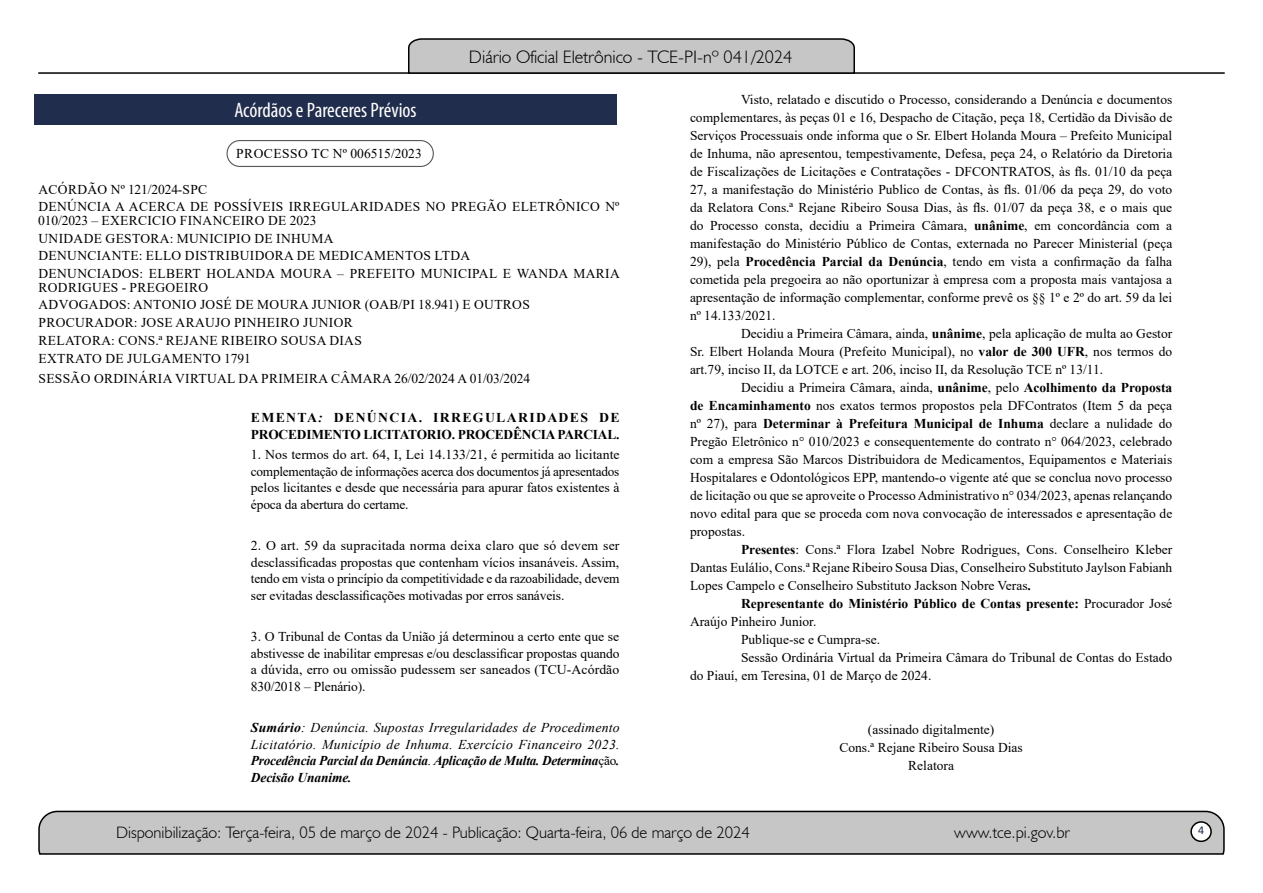
<style>
.page{position:relative;width:1263px;height:893px;background:#fff}
.page>*{position:absolute;margin:0;border:0;box-sizing:border-box;transform-origin:0 0}
.t1{font:condensed 21px "Myriad Pro";color:#fff}
.t2{font:300 18px "Humanist 521 BT";color:#000}
.t3{font:300 16.5px "Humanist 521 BT";color:#000}
.t4{font:13.5px/18px "Times New Roman";color:#000;text-align:justify}
.t5{font:13.5px/17.7px "Times New Roman";letter-spacing:.025em;color:#000}
.t6{font:italic 13.5px/16.5px "Times New Roman";letter-spacing:.02em;color:#000;text-align:justify}
.t7{font:700 13.5px/16.5px "Times New Roman";color:#000}
.t8{font:13.5px "Times New Roman";letter-spacing:.02em;color:#000}
.t9{font:12px "Calibri";color:#212d4c}
.s1{font-style:italic}
.s2{font-weight:700}
.s3{font-style:normal}
.s4{font-weight:400}
</style>
<div class="page">
<svg style="left:38px;top:810px;width:1187px;height:45px;background:#b9b9b9"></svg>
<div style="left:1191px;top:822px;width:20px;height:19px;background:#fff;border-radius:50%"></div>
<div style="left:1190px;top:821px;width:22px;height:21px;border:2px solid #000;border-radius:50%"></div>
<hr style="left:38px;top:72px;width:1187px;height:2px;background:#000">
<svg style="left:407px;top:38px;width:449px;height:36px;background:#b4b4b4"></svg>
<div style="left:34px;top:94px;width:583px;height:31px;background:#212d4c"></div>
<div style="left:226px;top:140px;width:208px;height:27px;border:1px solid #575756;border-radius:13px"></div>
<h2 class="t2" style="left:469px;top:46px;width:325px">Diário Oficial Eletrônico - TCE-PI-nº 041/2024</h2>
<h1 class="t1" style="left:234px;top:98px;width:184px">Acórdãos e Pareceres Prévios</h1>
<p class="t8" style="left:236px;top:144px;width:187px">PROCESSO TC Nº 006515/2023</p>
<p class="t5" style="left:39px;top:180px;width:582px">ACÓRDÃO Nº 121/2024-SPC<br>DENÚNCIA A ACERCA DE POSSÍVEIS IRREGULARIDADES NO PREGÃO ELETRÔNICO Nº</p>
<p class="t5" style="left:38px;top:211px;width:583px">010/2023 – EXERCICIO FINANCEIRO DE 2023<br>UNIDADE GESTORA: MUNICIPIO DE INHUMA<br>DENUNCIANTE: ELLO DISTRIBUIDORA DE MEDICAMENTOS LTDA<br>DENUNCIADOS: ELBERT HOLANDA MOURA – PREFEITO MUNICIPAL E WANDA MARIA</p>
<p class="t5" style="left:39px;top:278px;width:493px">RODRIGUES - PREGOEIRO<br>ADVOGADOS: ANTONIO JOSÉ DE MOURA JUNIOR (OAB/PI 18.941) E OUTROS PROCURADOR: JOSE ARAUJO PINHEIRO JUNIOR<br>RELATORA: CONS.ª REJANE RIBEIRO SOUSA DIAS<br>EXTRATO DE JULGAMENTO 1791</p>
<p class="t5" style="left:39px;top:370px;width:493px">SESSÃO ORDINÁRIA VIRTUAL DA PRIMEIRA CÂMARA 26/02/2024 A 01/03/2024</p>
<p class="t7" style="left:251px;top:409px;width:370px">EMENTA<span class="s1">:</span> DENÚNCIA. IRREGULARIDADES DE<br>PROCEDIMENTO LICITATORIO. PROCEDÊNCIA PARCIAL.</p>
<p class="t4" style="left:251px;top:446px;width:370px;line-height:16.5px">1. Nos termos do art. 64, I, Lei 14.133/21, é permitida ao licitante complementação de informações acerca dos documentos já apresentados pelos licitantes e desde que necessária para apurar fatos existentes à época da abertura do certame.</p>
<p class="t4" style="left:251px;top:537px;width:370px;line-height:16.5px">2. O art. 59 da supracitada norma deixa claro que só devem ser desclassificadas propostas que contenham vícios insanáveis. Assim, tendo em vista o princípio da competitividade e da razoabilidade, devem ser evitadas desclassificações motivadas por erros sanáveis.</p>
<p class="t4" style="left:251px;top:628px;width:370px;line-height:16.5px">3. O Tribunal de Contas da União já determinou a certo ente que se abstivesse de inabilitar empresas e/ou desclassificar propostas quando a dúvida, erro ou omissão pudessem ser saneados (TCU-Acórdão 830/2018 – Plenário).</p>
<p class="t6" style="left:251px;top:719px;width:370px"><span class="s2">Sumário</span>: Denúncia. Supostas Irregularidades de Procedimento Licitatório. Município de Inhuma. Exercício Financeiro 2023.<br><span class="s2">Procedência Parcial da Denúncia</span>. <span class="s2">Aplicação de Multa. Determina</span><span class="s3">ção</span><span class="s2">.<br>Decisão Unanime.</span></p>
<p class="t4" style="left:690px;top:90px;width:484px;text-indent:51px">Visto, relatado e discutido o Processo, considerando a Denúncia e documentos complementares, às peças 01 e 16, Despacho de Citação, peça 18, Certidão da Divisão de Serviços Processuais onde informa que o Sr. Elbert Holanda Moura – Prefeito Municipal de Inhuma, não apresentou, tempestivamente, Defesa, peça 24, o Relatório da Diretoria de Fiscalizações de Licitações e Contratações - DFCONTRATOS, às fls. 01/10 da peça 27, a manifestação do Ministério Publico de Contas, às fls. 01/06 da peça 29, do voto da Relatora Cons.ª Rejane Ribeiro Sousa Dias, às fls. 01/07 da peça 38, e o mais que do Processo consta, decidiu a Primeira Câmara, <span class="s2">unânime</span>, em concordância com a manifestação do Ministério Público de Contas, externada no Parecer Ministerial (peça 29), pela <span class="s2">Procedência Parcial da Denúncia</span>, tendo em vista a confirmação da falha cometida pela pregoeira ao não oportunizar à empresa com a proposta mais vantajosa a apresentação de informação complementar, conforme prevê os §§ 1º e 2º do art. 59 da lei nº 14.133/2021.</p>
<p class="t4" style="left:690px;top:324px;width:484px;text-indent:51px">Decidiu a Primeira Câmara, ainda, <span class="s2">unânime</span>, pela aplicação de multa ao Gestor Sr. Elbert Holanda Moura (Prefeito Municipal), no <span class="s2">valor de 300 UFR</span>, nos termos do art.79, inciso II, da LOTCE e art. 206, inciso II, da Resolução TCE nº 13/11.</p>
<p class="t4" style="left:690px;top:378px;width:484px;text-indent:51px">Decidiu a Primeira Câmara, ainda, <span class="s2">unânime</span>, pelo <span class="s2">Acolhimento da Proposta de Encaminhamento</span> nos exatos termos propostos pela DFContratos (Item 5 da peça nº 27), para <span class="s2">Determinar à Prefeitura Municipal de Inhuma</span> declare a nulidade do Pregão Eletrônico n° 010/2023 e consequentemente do contrato n° 064/2023, celebrado com a empresa São Marcos Distribuidora de Medicamentos, Equipamentos e Materiais Hospitalares e Odontológicos EPP, mantendo-o vigente até que se conclua novo processo de licitação ou que se aproveite o Processo Administrativo n° 034/2023, apenas relançando novo edital para que se proceda com nova convocação de interessados e apresentação de propostas.</p>
<p class="t4" style="left:690px;top:540px;width:484px;text-indent:51px"><span class="s2">Presentes</span>: Cons.ª Flora Izabel Nobre Rodrigues, Cons. Conselheiro Kleber Dantas Eulálio, Cons.ª Rejane Ribeiro Sousa Dias, Conselheiro Substituto Jaylson Fabianh Lopes Campelo e Conselheiro Substituto Jackson Nobre Veras<span class="s2">.</span></p>
<p class="t7" style="left:741px;top:595px;width:433px">Representante do Ministério Público de Contas presente: <span class="s4">Procurador José</span></p>
<p class="t4" style="left:690px;top:612px;width:128px">Araújo Pinheiro Junior.</p>
<p class="t4" style="left:741px;top:630px;width:141px">Publique-se e Cumpra-se.</p>
<p class="t4" style="left:741px;top:648px;width:433px">Sessão Ordinária Virtual da Primeira Câmara do Tribunal de Contas do Estado</p>
<p class="t4" style="left:690px;top:666px;width:243px">do Piauí, em Teresina, 01 de Março de 2024.</p>
<p class="t4" style="left:839px;top:720px;width:185px;text-align:center">(assinado digitalmente)<br>Cons.ª Rejane Ribeiro Sousa Dias<br>Relatora</p>
<p class="t3" style="left:116px;top:822px;width:635px">Disponibilização: Terça-feira, 05 de março de 2024 - Publicação: Quarta-feira, 06 de março de 2024</p>
<p class="t3" style="left:954px;top:822px;width:117px">www.tce.pi.gov.br</p>
<p class="t9" style="left:1198px;top:821px;width:8px">4</p>
</div>
